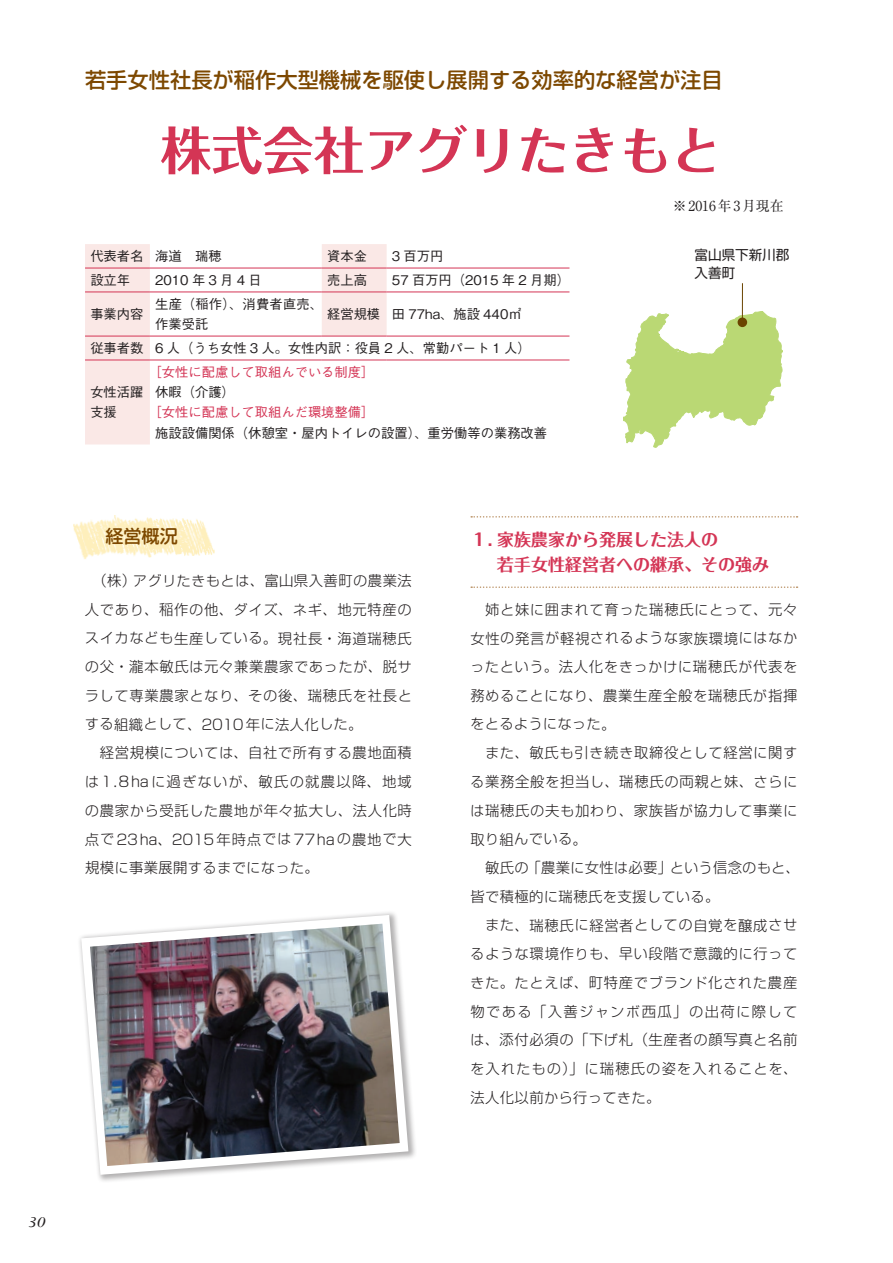
<style>
.page{position:relative;width:893px;height:1263px;background:#fff}
.page>*{position:absolute;margin:0;border:0;box-sizing:border-box;transform-origin:0 0}
.t1{font:700 51px "Folk Pro";color:#d43555}
.t2{font:500 21.3px "Soft Go Std";color:#7d4800}
.t3{font:500 18px "Soft Go Std";color:#7d4800}
.t4{font:700 16.95px/25.5px "Folk Pro";color:#d43555}
.t5{font:700 15.9px "Isadora";color:#231f20}
.t6{font:300 14.4px/28.7px "Soft Go Std";letter-spacing:.045em;color:#231f20;text-align:justify}
.t7{font:300 14.4px/28.7px "Soft Go Std";letter-spacing:.025em;color:#231f20}
.t8{font:300 13.8px/28.7px "Soft Go Std";letter-spacing:.075em;color:#231f20;text-align:justify}
.t9{font:300 13.8px "Soft Go Std";letter-spacing:.055em;color:#231f20}
.t10{font:300 13.8px "Soft Go Std";letter-spacing:.11em;color:#231f20}
.t11{font:13.8px "Ryumin Pro";color:#231f20}
.t12{font:13.5px/17.4px "Soft Go Std";color:#231f20}
.t13{font:500 13.35px/20.2px "Gothic BBB Pro";color:#231f20}
.t14{font:500 13.35px "Gothic BBB Pro";color:#d43555}
.t15{font:500 13.35px "Gothic BBB Pro";letter-spacing:.25em;color:#231f20}
.s1{font-size:13.8px}
.s2{font-size:14.4px}
</style>
<div class="page">
<svg style="left:471px;top:516px;width:327px;height:2px"></svg>
<svg style="left:471px;top:586px;width:327px;height:2px"></svg>
<svg style="left:85px;top:244px;width:302px;height:200px"></svg>
<hr style="left:85px;top:268px;width:65px;height:1px;background:#d43555">
<hr style="left:150px;top:268px;width:172px;height:1px;background:#d43555">
<hr style="left:322px;top:268px;width:65px;height:1px;background:#d43555">
<hr style="left:387px;top:268px;width:182px;height:1px;background:#d43555">
<hr style="left:85px;top:292px;width:65px;height:1px;background:#d43555">
<hr style="left:150px;top:292px;width:172px;height:1px;background:#d43555">
<hr style="left:322px;top:292px;width:65px;height:1px;background:#d43555">
<hr style="left:387px;top:292px;width:182px;height:1px;background:#d43555">
<hr style="left:85px;top:336px;width:65px;height:1px;background:#d43555">
<hr style="left:150px;top:336px;width:172px;height:1px;background:#d43555">
<hr style="left:322px;top:336px;width:65px;height:1px;background:#d43555">
<hr style="left:387px;top:336px;width:182px;height:1px;background:#d43555">
<hr style="left:85px;top:360px;width:65px;height:1px;background:#d43555">
<hr style="left:150px;top:360px;width:172px;height:1px;background:#d43555">
<hr style="left:322px;top:360px;width:65px;height:1px;background:#d43555">
<hr style="left:387px;top:360px;width:182px;height:1px;background:#d43555">
<div style="left:77px;top:910px;width:340px;height:273px;background:#231f20;opacity:.35"></div>
<svg style="left:81px;top:915px;width:327px;height:260px"></svg>
<img style="left:90px;top:924px;width:310px;height:242px">
<svg style="left:623px;top:311px;width:160px;height:136px"></svg>
<hr style="left:742px;top:283px;width:1px;height:39px;background:#6a4400">
<div style="left:738px;top:317px;width:9px;height:10px;background:#6a4400;border-radius:50%"></div>
<img style="left:73px;top:515px;width:142px;height:44px">
<h2 class="t2" style="left:85px;top:65px;width:639px">若手女性社長が稲作大型機械を駆使し展開する効率的な経営が注目</h2>
<h1 class="t1" style="left:161px;top:107px;width:563px">株式会社アグリたきもと</h1>
<p class="t13" style="left:90px;top:244px;width:133px">代表者名 海道　瑞穂</p>
<p class="t13" style="left:327px;top:244px;width:41px">資本金</p>
<p class="t13" style="left:392px;top:244px;width:53px">3 百万円</p>
<p class="t13" style="left:90px;top:268px;width:41px">設立年</p>
<p class="t15" style="left:155px;top:269px;width:108px">2010年3月4日</p>
<p class="t13" style="left:327px;top:268px;width:41px">売上高</p>
<p class="t13" style="left:392px;top:268px;width:180px">57 百万円（2015 年 2 月期）</p>
<p class="t13" style="left:90px;top:302px;width:55px">事業内容</p>
<p class="t13" style="left:155px;top:292px;width:169px">生産（稲作）、消費者直売、作業受託</p>
<p class="t13" style="left:327px;top:302px;width:196px">経営規模 田 77ha、施設 440㎡</p>
<p class="t13" style="left:90px;top:336px;width:442px">従事者数 6 人（うち女性 3 人。女性内訳：役員 2 人、常勤パート 1 人）</p>
<p class="t13" style="left:90px;top:380px;width:55px">女性活躍支援</p>
<p class="t14" style="left:149px;top:361px;width:227px">［女性に配慮して取組んでいる制度］</p>
<p class="t13" style="left:155px;top:380px;width:81px">休暇（介護）</p>
<p class="t14" style="left:149px;top:402px;width:227px">［女性に配慮して取組んだ環境整備］</p>
<p class="t13" style="left:155px;top:421px;width:393px">施設設備関係（休憩室・屋内トイレの設置）、重労働等の業務改善</p>
<p class="t11" style="left:673px;top:195px;width:112px">※2016年3月現在</p>
<p class="t12" style="left:695px;top:245px;width:96px">富山県下新川郡入善町</p>
<p class="t3" style="left:105px;top:523px;width:74px">経営概況</p>
<p class="t6" style="left:85px;top:565px;width:328px;text-indent:8px">（株）<span class="s1">アグリたきもとは</span>、富山県入善町<span class="s1">の</span>農業法人<span class="s1">であり</span>、稲作<span class="s1">の</span>他、<span class="s1">ダイズ</span>、<span class="s1">ネギ</span>、地元特産<span class="s1">のスイカなども</span>生産<span class="s1">している</span>。現社長・海道瑞穂氏<span class="s1">の</span>父・瀧本敏氏<span class="s1">は</span>元々兼業農家<span class="s1">であったが</span>、脱<span class="s1">サラして</span>専業農家<span class="s1">となり</span>、<span class="s1">その</span>後、瑞穂氏<span class="s1">を</span>社長<span class="s1">とする</span>組織<span class="s1">として</span>、2010年<span class="s1">に</span>法人化<span class="s1">した</span>。</p>
<p class="t6" style="left:85px;top:737px;width:328px;text-indent:15px">経営規模<span class="s1">については</span>、自社<span class="s1">で</span>所有<span class="s1">する</span>農地面積<span class="s1">は</span>1.8ha<span class="s1">に</span>過<span class="s1">ぎないが</span>、敏氏<span class="s1">の</span>就農以降、地域<span class="s1">の</span>農家<span class="s1">から</span>受託<span class="s1">した</span>農地<span class="s1">が</span>年々拡大<span class="s1">し</span>、法人化時点<span class="s1">で</span>23ha、2015年時点<span class="s1">では</span>77ha<span class="s1">の</span>農地<span class="s1">で</span>大</p>
<p class="t9" style="left:85px;top:858px;width:235px"><span class="s2">規模</span>に<span class="s2">事業展開</span>するまでになった<span class="s2">。</span></p>
<p class="t4" style="left:497px;top:524px;width:274px;text-indent:-27px">１. 家族農家から発展した法人の<br>若手女性経営者への継承、その強み</p>
<p class="t8" style="left:470px;top:594px;width:329px;text-indent:15px"><span class="s2">姉</span>と<span class="s2">妹</span>に<span class="s2">囲</span>まれて<span class="s2">育</span>った<span class="s2">瑞穂氏</span>にとって<span class="s2">、元々女性</span>の<span class="s2">発言</span>が<span class="s2">軽視</span>されるような<span class="s2">家族環境</span>にはなかったという<span class="s2">。法人化</span>をきっかけに<span class="s2">瑞穂氏</span>が<span class="s2">代表</span>を</p>
<p class="t6" style="left:470px;top:680px;width:328px">務<span class="s1">めることになり</span>、農業生産全般<span class="s1">を</span>瑞穂氏<span class="s1">が</span>指揮</p>
<p class="t9" style="left:471px;top:714px;width:146px">をとるようになった<span class="s2">。</span></p>
<p class="t6" style="left:470px;top:737px;width:328px;text-indent:15px"><span class="s1">また</span>、敏氏<span class="s1">も</span>引<span class="s1">き</span>続<span class="s1">き</span>取締役<span class="s1">として</span>経営<span class="s1">に</span>関<span class="s1">する</span>業務全般<span class="s1">を</span>担当<span class="s1">し</span>、瑞穂氏<span class="s1">の</span>両親<span class="s1">と</span>妹、<span class="s1">さらには</span>瑞穂氏<span class="s1">の</span>夫<span class="s1">も</span>加<span class="s1">わり</span>、家族皆<span class="s1">が</span>協力<span class="s1">して</span>事業<span class="s1">に</span></p>
<p class="t8" style="left:470px;top:824px;width:118px"><span class="s2">取</span>り<span class="s2">組</span>んでいる<span class="s2">。</span></p>
<p class="t7" style="left:470px;top:852px;width:331px;text-indent:15px">敏氏<span class="s1">の</span>「農業<span class="s1">に</span>女性<span class="s1">は</span>必要」<span class="s1">という</span>信念<span class="s1">のもと</span>、皆<span class="s1">で</span>積極的<span class="s1">に</span>瑞穂氏<span class="s1">を</span>支援<span class="s1">している</span>。</p>
<p class="t6" style="left:485px;top:910px;width:313px"><span class="s1">また</span>、瑞穂氏<span class="s1">に</span>経営者<span class="s1">としての</span>自覚<span class="s1">を</span>醸成<span class="s1">させ</span></p>
<p class="t8" style="left:470px;top:938px;width:328px">るような<span class="s2">環境作</span>りも<span class="s2">、早</span>い<span class="s2">段階</span>で<span class="s2">意識的</span>に<span class="s2">行</span>ってきた<span class="s2">。</span>たとえば<span class="s2">、町特産</span>でブランド<span class="s2">化</span>された<span class="s2">農産物</span>である<span class="s2">「入善</span>ジャンボ<span class="s2">西瓜」</span>の<span class="s2">出荷</span>に<span class="s2">際</span>して</p>
<p class="t6" style="left:470px;top:1024px;width:328px"><span class="s1">は</span>、添付必須<span class="s1">の</span>「下<span class="s1">げ</span>札（生産者<span class="s1">の</span>顔写真<span class="s1">と</span>名前</p>
<p class="t10" style="left:471px;top:1059px;width:328px">を<span class="s2">入</span>れたもの<span class="s2">）」</span>に<span class="s2">瑞穂氏</span>の<span class="s2">姿</span>を<span class="s2">入</span>れることを<span class="s2">、</span></p>
<p class="t6" style="left:470px;top:1082px;width:192px">法人化以前<span class="s1">から</span>行<span class="s1">ってきた</span>。</p>
<p class="t5" style="left:28px;top:1213px;width:19px">30</p>
</div>
